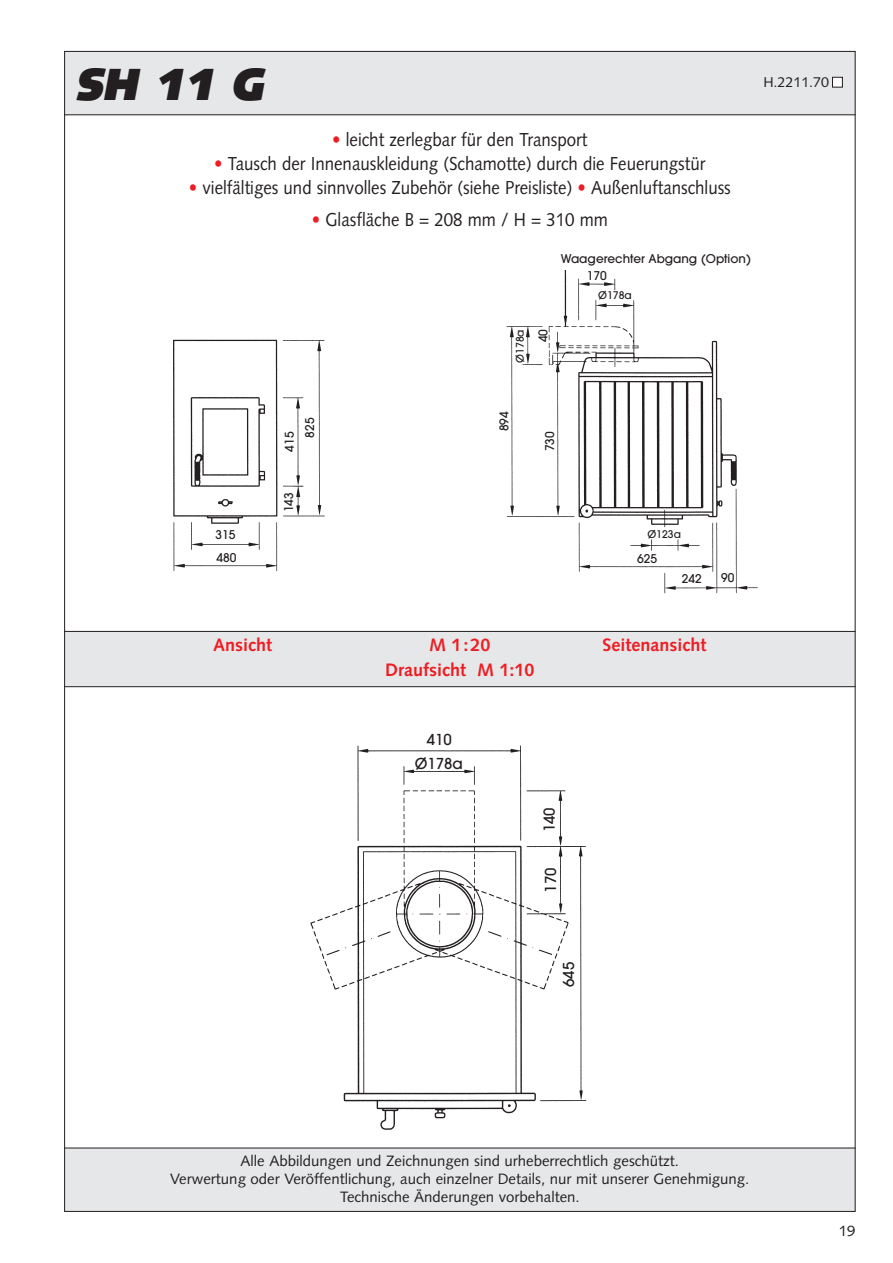
<style>
.page{position:relative;width:893px;height:1263px;background:#fff}
.page>*{position:absolute;margin:0;border:0;box-sizing:border-box;transform-origin:0 0}
.t1{font:italic 900 45px "Syntax";color:#231f20}
.t2{font:18.75px "Syntax";color:#231f20;scale:.9 1}
.t3{font:700 18px "Syntax";color:#ee1d23}
.t4{font:15px/18px "Syntax";color:#231f20;text-align:center}
.t5{font:500 15px/24.2px "Avant Garde";color:#231f20;text-align:center}
.t6{font:14.25px "Syntax";color:#231f20}
.t7{font:500 12px/22.5px "Avant Garde";color:#231f20}
.t8{font:500 10.5px "Avant Garde";color:#231f20}
.s1{color:#ee1d23}
</style>
<div class="page">
<div style="left:64px;top:51px;width:791px;height:64px;background:#e6e7e9"></div>
<div style="left:64px;top:631px;width:791px;height:56px;background:#e6e7e9"></div>
<hr style="left:64px;top:631px;width:791px;height:1px;background:#231f20">
<div style="left:64px;top:1148px;width:791px;height:64px;background:#e6e7e9"></div>
<hr style="left:64px;top:1148px;width:791px;height:1px;background:#231f20">
<hr style="left:64px;top:686px;width:791px;height:1px;background:#231f20">
<hr style="left:64px;top:114px;width:791px;height:1px;background:#231f20">
<img style="left:506px;top:270px;width:252px;height:324px">
<img style="left:173px;top:339px;width:152px;height:232px">
<img style="left:310px;top:745px;width:277px;height:385px">
<div style="left:832px;top:77px;width:10px;height:10px;background:#fff"></div>
<div style="left:832px;top:77px;width:10px;height:11px;border:1px solid #231f20"></div>
<h1 class="t1" style="left:75px;top:66px;width:198px">SH 11 G</h1>
<p class="t6" style="left:763px;top:77px;width:67px">H.2211.70</p>
<p class="t2" style="left:332px;top:132px;width:285px"><span class="s1">•</span> leicht zerlegbar für den Transport</p>
<p class="t2" style="left:214px;top:156px;width:547px"><span class="s1">•</span> Tausch der Innenauskleidung (Schamotte) durch die Feuerungstür</p>
<p class="t2" style="left:189px;top:180px;width:603px"><span class="s1">•</span> vielfältiges und sinnvolles Zubehör (siehe Preisliste) <span class="s1">•</span> Außenluftanschluss</p>
<p class="t2" style="left:312px;top:212px;width:330px"><span class="s1">•</span> Glasfläche B = 208 mm / H = 310 mm</p>
<p class="t7" style="left:560px;top:249px;width:192px">Waagerechter Abgang (Option)</p>
<p class="t7" style="left:215px;top:525px;width:23px">315<br>480</p>
<p class="t8" style="left:516px;top:363px;width:35px;rotate:-90deg">Ø178a</p>
<p class="t7" style="left:533px;top:342px;width:15px;rotate:-90deg">40</p>
<p class="t7" style="left:280px;top:438px;width:21px;line-height:20.2px;text-indent:-14px;rotate:-90deg">415<br>825</p>
<p class="t7" style="left:494px;top:431px;width:21px;rotate:-90deg">894</p>
<p class="t7" style="left:278px;top:512px;width:21px;rotate:-90deg">143</p>
<p class="t7" style="left:539px;top:451px;width:21px;rotate:-90deg">730</p>
<p class="t7" style="left:587px;top:266px;width:21px">170</p>
<p class="t8" style="left:598px;top:291px;width:35px">Ø178a</p>
<p class="t8" style="left:647px;top:530px;width:35px">Ø123a</p>
<p class="t7" style="left:637px;top:548px;width:21px">625</p>
<p class="t7" style="left:681px;top:568px;width:21px">242</p>
<p class="t7" style="left:721px;top:567px;width:15px">90</p>
<p class="t3" style="left:213px;top:637px;width:60px">Ansicht</p>
<p class="t3" style="left:429px;top:637px;width:63px">M 1:20</p>
<p class="t3" style="left:602px;top:637px;width:105px">Seitenansicht</p>
<p class="t3" style="left:385px;top:663px;width:151px">Draufsicht M 1:10</p>
<p class="t5" style="left:415px;top:728px;width:50px">410<br>Ø178a</p>
<p class="t5" style="left:538px;top:832px;width:26px;rotate:-90deg">140</p>
<p class="t5" style="left:540px;top:893px;width:26px;rotate:-90deg">170</p>
<p class="t5" style="left:558px;top:987px;width:26px;rotate:-90deg">645</p>
<p class="t4" style="left:170px;top:1153px;width:580px">Alle Abbildungen und Zeichnungen sind urheberrechtlich geschützt.<br>Verwertung oder Veröffentlichung, auch einzelner Details, nur mit unserer Genehmigung.<br>Technische Änderungen vorbehalten.</p>
<p class="t4" style="left:838px;top:1223px;width:18px">19</p>
</div>
